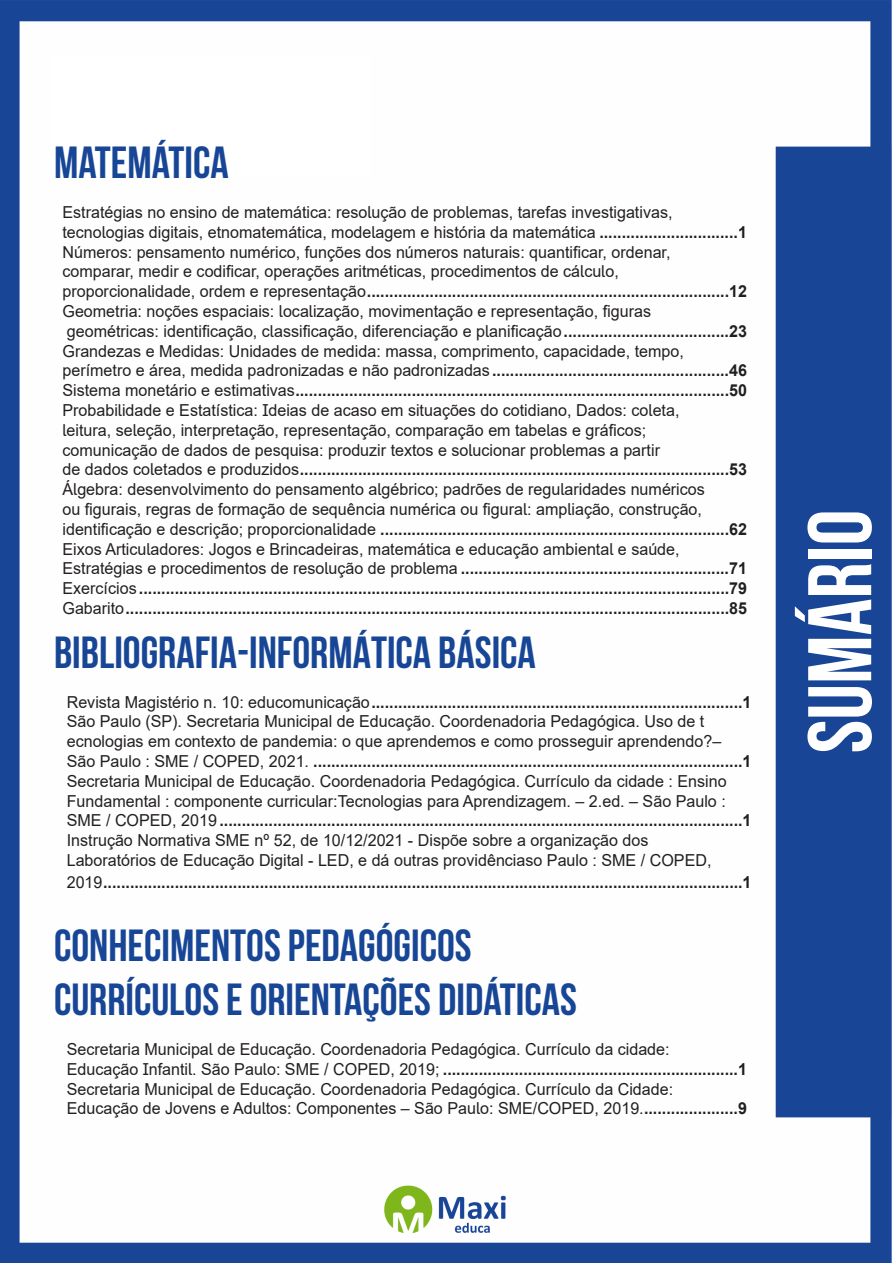
<style>
.page{position:relative;width:893px;height:1263px;background:#fff}
.page>*{position:absolute;margin:0;border:0;box-sizing:border-box;transform-origin:0 0}
.t1{font:700 90px "Bebas Neue";color:#fff}
.t2{font:700 45px "Bebas Neue";color:#184696}
.Titulo{font:16.5px "Arial";color:#231f20}
.Titulo-2{font:700 16.5px "Arial";color:#231f20}
.s1{font-weight:700}
.s2{font-weight:400}
</style>
<div class="page">
<img style="left:0;top:0;width:892px;height:1263px">
<div style="left:53px;top:55px;width:317px;height:121px;background:#fff"></div>
<p class="t2" style="left:54px;top:138px;width:176px">MATEMÁTICA</p>
<p class="Titulo" style="left:63px;top:201px;width:611px">Estratégias no ensino de matemática: resolução de problemas, tarefas investigativas,</p>
<p class="Titulo" style="left:63px;top:221px;width:686px">tecnologias digitais, etnomatemática, modelagem e história da matemática <span class="s1">...............................1</span></p>
<p class="Titulo" style="left:63px;top:240px;width:610px">Números: pensamento numérico, funções dos números naturais: quantificar, ordenar,</p>
<p class="Titulo" style="left:63px;top:260px;width:558px">comparar, medir e codificar, operações aritméticas, procedimentos de cálculo,</p>
<p class="Titulo-2" style="left:63px;top:280px;width:686px"><span class="s2">proporcionalidade, ordem e representação</span>.................................................................................12</p>
<p class="Titulo" style="left:63px;top:300px;width:590px">Geometria: noções espaciais: localização, movimentação e representação, figuras</p>
<p class="Titulo" style="left:67px;top:320px;width:682px">geométricas: identificação, classificação, diferenciação e planificação<span class="s1">.....................................23</span></p>
<p class="Titulo" style="left:63px;top:339px;width:623px">Grandezas e Medidas: Unidades de medida: massa, comprimento, capacidade, tempo,</p>
<p class="Titulo-2" style="left:63px;top:359px;width:686px"><span class="s2">perímetro e área, medida padronizadas e não padronizadas</span> .....................................................46</p>
<p class="Titulo-2" style="left:63px;top:379px;width:686px"><span class="s2">Sistema monetário e estimativas</span>.................................................................................................50</p>
<p class="Titulo" style="left:63px;top:399px;width:618px">Probabilidade e Estatística: Ideias de acaso em situações do cotidiano, Dados: coleta,</p>
<p class="Titulo" style="left:63px;top:419px;width:585px">leitura, seleção, interpretação, representação, comparação em tabelas e gráficos;</p>
<p class="Titulo" style="left:63px;top:438px;width:599px">comunicação de dados de pesquisa: produzir textos e solucionar problemas a partir</p>
<p class="Titulo-2" style="left:63px;top:458px;width:686px"><span class="s2">de dados coletados e produzidos</span>................................................................................................53</p>
<p class="Titulo" style="left:63px;top:478px;width:644px">Álgebra: desenvolvimento do pensamento algébrico; padrões de regularidades numéricos</p>
<p class="Titulo" style="left:63px;top:498px;width:641px">ou figurais, regras de formação de sequência numérica ou figural: ampliação, construção,</p>
<p class="Titulo-2" style="left:63px;top:517px;width:686px"><span class="s2">identificação e descrição; proporcionalidade</span> ..............................................................................62</p>
<p class="Titulo" style="left:63px;top:537px;width:619px">Eixos Articuladores: Jogos e Brincadeiras, matemática e educação ambiental e saúde,</p>
<p class="Titulo-2" style="left:63px;top:557px;width:686px"><span class="s2">Estratégias e procedimentos de resolução de problema</span> ............................................................71</p>
<p class="Titulo-2" style="left:63px;top:577px;width:686px"><span class="s2">Exercícios</span> ....................................................................................................................................79</p>
<p class="Titulo-2" style="left:63px;top:596px;width:686px"><span class="s2">Gabarito</span>.......................................................................................................................................85</p>
<p class="t2" style="left:54px;top:628px;width:483px">BIBLIOGRAFIA-INFORMÁTICA BÁSICA</p>
<p class="Titulo-2" style="left:67px;top:690px;width:686px"><span class="s2">Revista Magistério n. 10: educomunicação</span>...................................................................................1</p>
<p class="Titulo" style="left:67px;top:710px;width:639px">São Paulo (SP). Secretaria Municipal de Educação. Coordenadoria Pedagógica. Uso de t</p>
<p class="Titulo" style="left:67px;top:730px;width:656px">ecnologias em contexto de pandemia: o que aprendemos e como prosseguir aprendendo?–</p>
<p class="Titulo-2" style="left:67px;top:749px;width:686px"><span class="s2">São Paulo : SME / COPED, 2021.</span> ................................................................................................1</p>
<p class="Titulo" style="left:67px;top:770px;width:661px">Secretaria Municipal de Educação. Coordenadoria Pedagógica. Currículo da cidade : Ensino</p>
<p class="Titulo" style="left:67px;top:789px;width:661px">Fundamental : componente curricular:Tecnologias para Aprendizagem. – 2.ed. – São Paulo :</p>
<p class="Titulo-2" style="left:67px;top:809px;width:686px"><span class="s2">SME / COPED, 2019</span> .....................................................................................................................1</p>
<p class="Titulo" style="left:67px;top:829px;width:583px">Instrução Normativa SME nº 52, de 10/12/2021 - Dispõe sobre a organização dos</p>
<p class="Titulo" style="left:67px;top:849px;width:646px">Laboratórios de Educação Digital - LED, e dá outras providênciaso Paulo : SME / COPED,</p>
<p class="Titulo-2" style="left:67px;top:870px;width:686px"><span class="s2">2019</span>...............................................................................................................................................1</p>
<p class="t2" style="left:54px;top:921px;width:419px">CONHECIMENTOS PEDAGÓGICOS</p>
<p class="t2" style="left:54px;top:975px;width:524px">CURRÍCULOS E ORIENTAÇÕES DIDÁTICAS</p>
<p class="Titulo" style="left:67px;top:1038px;width:604px">Secretaria Municipal de Educação. Coordenadoria Pedagógica. Currículo da cidade:</p>
<p class="Titulo-2" style="left:67px;top:1057px;width:682px"><span class="s2">Educação Infantil. São Paulo: SME / COPED, 2019;</span> ..................................................................1</p>
<p class="Titulo" style="left:67px;top:1077px;width:608px">Secretaria Municipal de Educação. Coordenadoria Pedagógica. Currículo da Cidade:</p>
<p class="Titulo" style="left:67px;top:1097px;width:682px">Educação de Jovens e Adultos: Componentes – São Paulo: SME/COPED, 2019.<span class="s1">.....................9</span></p>
<h1 class="t1" style="left:791px;top:753px;width:245px;rotate:-90deg">SUMÁRIO</h1>
</div>
